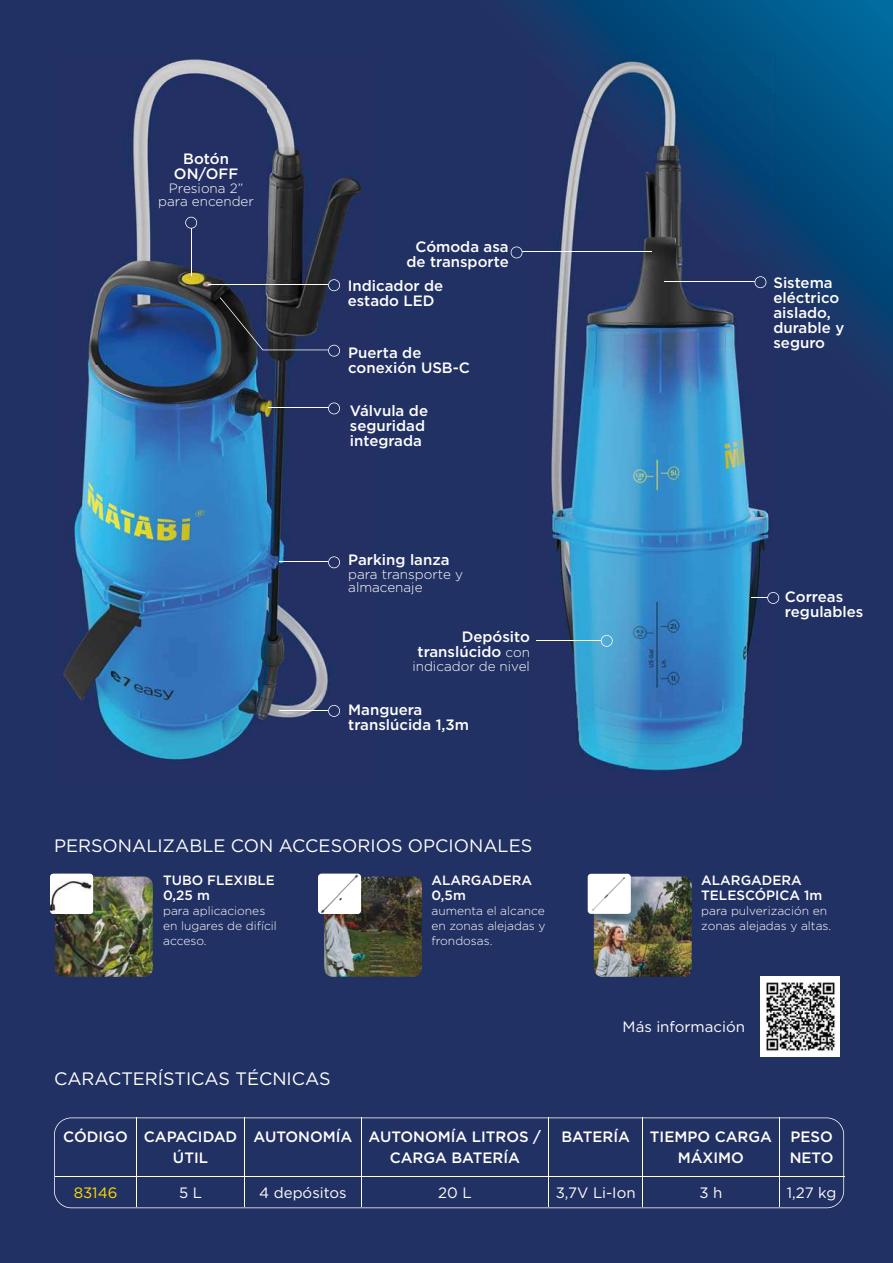
<style>
.page{position:relative;width:893px;height:1263px;background:#223163}
.page>*{position:absolute;margin:0;border:0;box-sizing:border-box;transform-origin:0 0}
.t1{font:18px "Gotham";color:#fff}
.t2{font:500 15px/15px "Gotham";color:#fff}
.t3{font:15px "Gotham";color:#fff}
.t4{font:15px "Gotham";color:#fd0}
.t5{font:300 13.5px/13.5px "Gotham";color:#fff;text-align:center}
.t6{font:500 13.5px/15px "Gotham";color:#fff}
.t7{font:300 12px/15px "Gotham";color:#fff}
.s1{font-weight:300;font-size:13.5px}
</style>
<div class="page">
<svg style="left:510px;top:0;width:383px;height:363px"></svg>
<img style="left:62px;top:57px;width:302px;height:704px">
<img style="left:529px;top:154px;width:98px;height:618px">
<img style="left:627px;top:204px;width:50px;height:571px">
<img style="left:677px;top:254px;width:49px;height:519px">
<img style="left:726px;top:304px;width:50px;height:457px">
<img style="left:529px;top:54px;width:247px;height:100px">
<img style="left:625px;top:154px;width:151px;height:50px">
<img style="left:674px;top:204px;width:102px;height:50px">
<img style="left:725px;top:254px;width:51px;height:50px">
<svg style="left:511px;top:247px;width:11px;height:11px"></svg>
<hr style="left:522px;top:251px;width:130px;height:1px;background:#fff">
<svg style="left:328px;top:279px;width:12px;height:12px"></svg>
<hr style="left:209px;top:284px;width:119px;height:1px;background:#fff">
<svg style="left:220px;top:297px;width:120px;height:60px"></svg>
<svg style="left:755px;top:276px;width:11px;height:12px"></svg>
<hr style="left:664px;top:281px;width:91px;height:1px;background:#fff">
<svg style="left:751px;top:592px;width:28px;height:12px"></svg>
<svg style="left:328px;top:402px;width:12px;height:12px"></svg>
<hr style="left:268px;top:407px;width:60px;height:1px;background:#fff">
<svg style="left:328px;top:556px;width:12px;height:12px"></svg>
<hr style="left:279px;top:561px;width:49px;height:1px;background:#fff">
<svg style="left:328px;top:705px;width:12px;height:12px"></svg>
<hr style="left:279px;top:710px;width:49px;height:1px;background:#fff">
<hr style="left:536px;top:640px;width:65px;height:1px;background:#fff">
<svg style="left:601px;top:635px;width:12px;height:12px"></svg>
<hr style="left:192px;top:229px;width:1px;height:47px;background:#fff">
<svg style="left:185px;top:217px;width:12px;height:12px"></svg>
<svg style="left:54px;top:1117px;width:790px;height:91px"></svg>
<img style="left:594px;top:876px;width:98px;height:101px;border-radius:9px">
<div style="left:588px;top:874px;width:43px;height:40px;background:#fff;border-radius:3px"></div>
<img style="left:592px;top:877px;width:33px;height:34px">
<img style="left:55px;top:876px;width:98px;height:101px;border-radius:9px">
<img style="left:50px;top:874px;width:43px;height:40px;border-radius:3px">
<img style="left:324px;top:876px;width:98px;height:101px;border-radius:9px">
<div style="left:318px;top:874px;width:43px;height:40px;background:#fff;border-radius:3px"></div>
<img style="left:320px;top:874px;width:39px;height:40px">
<img style="left:760px;top:977px;width:79px;height:79px">
<p class="t2" style="left:174px;top:152px;width:66px;text-align:center">Botón<br>ON/OFF</p>
<p class="t5" style="left:158px;top:182px;width:97px">Presiona 2” para encender</p>
<p class="t2" style="left:406px;top:240px;width:104px;text-align:center">Cómoda asa de transporte</p>
<p class="t2" style="left:348px;top:280px;width:97px">Indicador de estado LED</p>
<p class="t2" style="left:773px;top:276px;width:72px">Sistema eléctrico aislado, durable y seguro</p>
<p class="t2" style="left:348px;top:346px;width:123px">Puerta de conexión USB-C</p>
<p class="t2" style="left:350px;top:405px;width:80px">Válvula de seguridad integrada</p>
<p class="t2" style="left:348px;top:554px;width:103px">Parking lanza</p>
<p class="t5" style="left:348px;top:568px;width:116px;text-align:left">para transporte y almacenaje</p>
<p class="t2" style="left:417px;top:631px;width:114px;text-align:right">Depósito translúcido <span class="s1">con</span></p>
<p class="t5" style="left:412px;top:660px;width:119px">indicador de nivel</p>
<p class="t2" style="left:348px;top:703px;width:122px">Manguera translúcida 1,3m</p>
<p class="t2" style="left:785px;top:591px;width:80px">Correas regulables</p>
<p class="t1" style="left:54px;top:837px;width:480px">PERSONALIZABLE CON ACCESORIOS OPCIONALES</p>
<p class="t6" style="left:163px;top:873px;width:113px">TUBO FLEXIBLE<br>0,25 m</p>
<p class="t7" style="left:163px;top:904px;width:115px">para aplicaciones en lugares de difícil acceso.</p>
<p class="t1" style="left:54px;top:1071px;width:278px">CARACTERÍSTICAS TÉCNICAS</p>
<p class="t6" style="left:431px;top:873px;width:102px">ALARGADERA<br>0,5m</p>
<p class="t7" style="left:431px;top:904px;width:116px;text-align:justify">aumenta el alcance en zonas alejadas y frondosas.</p>
<p class="t6" style="left:701px;top:873px;width:123px">ALARGADERA<br>TELESCÓPICA 1m</p>
<p class="t7" style="left:701px;top:904px;width:132px">para pulverización en zonas alejadas y altas.</p>
<p class="t3" style="left:623px;top:1020px;width:124px">Más información</p>
<p class="t2" style="left:173px;top:1128px;width:66px;line-height:21px;text-indent:-110px">CÓDIGO CAPACIDAD<br>ÚTIL</p>
<p class="t2" style="left:390px;top:1128px;width:153px;line-height:21px;text-indent:-136px">AUTONOMÍA AUTONOMÍA LITROS /<br>CARGA BATERÍA</p>
<p class="t2" style="left:561px;top:1131px;width:70px">BATERÍA</p>
<p class="t2" style="left:650px;top:1128px;width:124px;line-height:21px;text-align:center">TIEMPO CARGA<br>MÁXIMO</p>
<p class="t2" style="left:790px;top:1128px;width:45px;line-height:21px">PESO<br>NETO</p>
<p class="t4" style="left:74px;top:1185px;width:45px">83146</p>
<p class="t3" style="left:179px;top:1185px;width:24px">5 L</p>
<p class="t3" style="left:259px;top:1185px;width:89px">4 depósitos</p>
<p class="t3" style="left:438px;top:1185px;width:35px">20 L</p>
<p class="t3" style="left:556px;top:1185px;width:81px">3,7V Li-Ion</p>
<p class="t3" style="left:699px;top:1185px;width:24px">3 h</p>
<p class="t3" style="left:787px;top:1185px;width:51px">1,27 kg</p>
</div>
